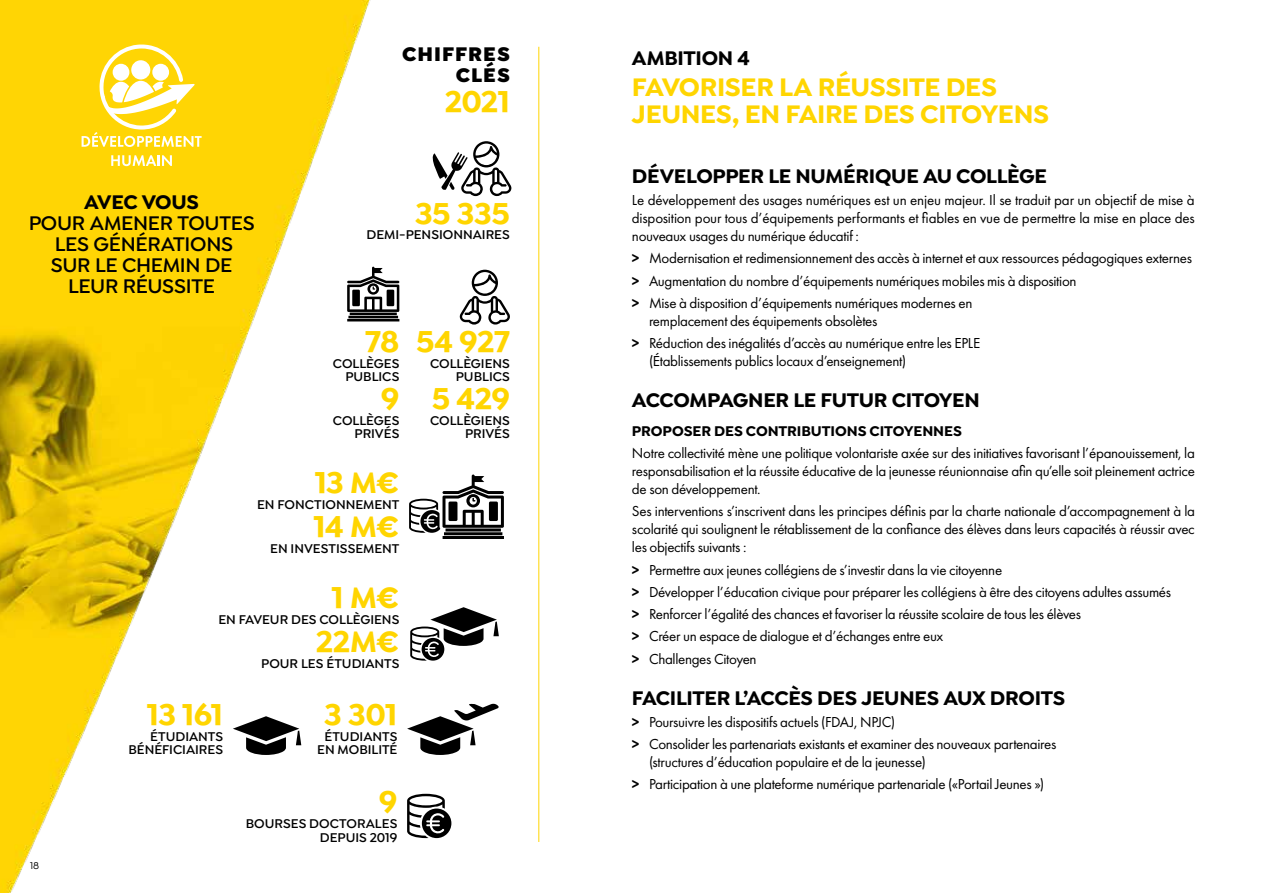
<style>
.page{position:relative;width:1263px;height:893px;background:#fff}
.page>*{position:absolute;margin:0;border:0;box-sizing:border-box;transform-origin:0 0}
.t1{font:700 31.5px "Isidora Sans";letter-spacing:-.02em;color:#ffd500}
.t2{font:700 27px/27px "Isidora Sans";letter-spacing:-.015em;color:#ffd500}
.t3{font:700 21px "Isidora Sans";letter-spacing:-.015em;color:#000}
.t4{font:600 21px/21px "Isidora Sans";letter-spacing:-.015em;color:#000;text-align:center}
.t5{font:900 21px/21px "Isidora Sans";letter-spacing:.05em;color:#000;text-align:right}
.t6{font:15px/22.2px "Futura PT";letter-spacing:-.02em;color:#000}
.t7{font:700 15px "Isidora Sans";letter-spacing:-.005em;color:#000}
.t8{font:600 13.5px/13.5px "Isidora Sans";color:#000;text-align:right}
.t9{font:500 10.5px "Isidora Sans";color:#000}
.s1{font-weight:800}
</style>
<div class="page">
<img style="left:0;top:0;width:392px;height:893px">
<hr style="left:538px;top:47px;width:1px;height:795px;background:#ffd500">
<svg style="left:111px;top:155px;width:61px;height:11px"></svg>
<svg style="left:82px;top:43px;width:120px;height:104px"></svg>
<svg style="left:347px;top:267px;width:52px;height:54px"></svg>
<svg style="left:460px;top:270px;width:50px;height:55px"></svg>
<svg style="left:432px;top:141px;width:79px;height:55px"></svg>
<svg style="left:409px;top:474px;width:95px;height:65px"></svg>
<svg style="left:410px;top:607px;width:89px;height:54px"></svg>
<svg style="left:407px;top:794px;width:44px;height:44px"></svg>
<svg style="left:233px;top:716px;width:68px;height:39px"></svg>
<svg style="left:407px;top:703px;width:92px;height:52px"></svg>
<h3 class="t3" style="left:84px;top:190px;width:116px">AVEC VOUS</h3>
<h3 class="t4" style="left:28px;top:213px;width:228px">POUR AMENER TOUTES<br>LES GÉNÉRATIONS<br>SUR LE CHEMIN DE<br>LEUR RÉUSSITE</h3>
<h3 class="t5" style="left:402px;top:44px;width:109px">CHIFFRES<br>CLÉS</h3>
<h1 class="t1" style="left:445px;top:82px;width:67px">2021</h1>
<h1 class="t1" style="left:415px;top:194px;width:96px">35 335</h1>
<p class="t8" style="left:366px;top:228px;width:145px">DEMI-PENSIONNAIRES</p>
<p class="t9" style="left:30px;top:859px;width:11px">18</p>
<h1 class="t1" style="left:365px;top:322px;width:36px">78</h1>
<p class="t8" style="left:333px;top:356px;width:68px">COLLÈGES<br>PUBLICS</p>
<h1 class="t1" style="left:381px;top:379px;width:20px">9</h1>
<p class="t8" style="left:333px;top:414px;width:68px">COLLÈGES<br>PRIVÉS</p>
<h1 class="t1" style="left:315px;top:463px;width:86px">13 M€</h1>
<p class="t8" style="left:257px;top:497px;width:144px">EN FONCTIONNEMENT</p>
<h1 class="t1" style="left:314px;top:507px;width:87px">14 M€</h1>
<p class="t8" style="left:270px;top:541px;width:131px">EN INVESTISSEMENT</p>
<h1 class="t1" style="left:331px;top:578px;width:69px">1 M€</h1>
<p class="t8" style="left:218px;top:613px;width:183px">EN FAVEUR DES COLLÈGIENS</p>
<h1 class="t1" style="left:316px;top:622px;width:85px">22M€</h1>
<p class="t8" style="left:261px;top:657px;width:140px">POUR LES ÉTUDIANTS</p>
<h1 class="t1" style="left:147px;top:695px;width:78px">13 161</h1>
<p class="t8" style="left:128px;top:730px;width:96px">ÉTUDIANTS<br>BÉNÉFICIAIRES</p>
<h1 class="t1" style="left:324px;top:695px;width:75px">3 301</h1>
<p class="t8" style="left:317px;top:730px;width:82px;text-align:center">ÉTUDIANTS<br>EN MOBILITÉ</p>
<h1 class="t1" style="left:379px;top:783px;width:20px">9</h1>
<p class="t8" style="left:246px;top:817px;width:153px">BOURSES DOCTORALES<br>DEPUIS 2019</p>
<h1 class="t1" style="left:416px;top:322px;width:95px">54 927</h1>
<p class="t8" style="left:430px;top:356px;width:81px">COLLÈGIENS<br>PUBLICS</p>
<h1 class="t1" style="left:432px;top:379px;width:80px">5 429</h1>
<p class="t8" style="left:430px;top:414px;width:81px">COLLÈGIENS<br>PRIVÉS</p>
<h3 class="t3" style="left:632px;top:45px;width:119px">AMBITION 4</h3>
<h2 class="t2" style="left:632px;top:73px;width:419px">FAVORISER LA RÉUSSITE DES<br>JEUNES, EN FAIRE DES CITOYENS</h2>
<h3 class="t3" style="left:632px;top:163px;width:417px">DÉVELOPPER LE NUMÉRIQUE AU COLLÈGE</h3>
<p class="t6" style="left:632px;top:191px;width:564px;line-height:18px;text-align:justify">Le développement des usages numériques est un enjeu majeur. Il se traduit par un objectif de mise à disposition pour tous d’équipements performants et fiables en vue de permettre la mise en place des nouveaux usages du numérique éducatif :</p>
<p class="t6" style="left:632px;top:247px;width:561px"><span class="s1">&gt;</span> Modernisation et redimensionnement des accès à internet et aux ressources pédagogiques externes <span class="s1">&gt;</span> Augmentation du nombre d’équipements numériques mobiles mis à disposition<br><span class="s1">&gt;</span> Mise à disposition d’équipements numériques modernes en</p>
<p class="t6" style="left:632px;top:310px;width:350px;text-indent:17px">remplacement des équipements obsolètes<br><span class="s1">&gt;</span> Réduction des inégalités d’accès au numérique entre les EPLE</p>
<p class="t6" style="left:649px;top:350px;width:259px">(Établissements publics locaux d’enseignement)</p>
<h3 class="t3" style="left:632px;top:387px;width:349px">ACCOMPAGNER LE FUTUR CITOYEN</h3>
<p class="t7" style="left:632px;top:422px;width:332px">PROPOSER DES CONTRIBUTIONS CITOYENNES</p>
<p class="t6" style="left:632px;top:444px;width:564px;line-height:18px;text-align:justify">Notre collectivité mène une politique volontariste axée sur des initiatives favorisant l’épanouissement, la responsabilisation et la réussite éducative de la jeunesse réunionnaise afin qu’elle soit pleinement actrice de son développement.</p>
<p class="t6" style="left:632px;top:502px;width:565px;line-height:18px;text-align:justify">Ses interventions s’inscrivent dans les principes définis par la charte nationale d’accompagnement à la scolarité qui soulignent le rétablissement de la confiance des élèves dans leurs capacités à réussir avec les objectifs suivants :</p>
<p class="t6" style="left:632px;top:558px;width:541px"><span class="s1">&gt;</span> Permettre aux jeunes collégiens de s’investir dans la vie citoyenne<br><span class="s1">&gt;</span> Développer l’éducation civique pour préparer les collégiens à être des citoyens adultes assumés <span class="s1">&gt;</span> Renforcer l’égalité des chances et favoriser la réussite scolaire de tous les élèves<br><span class="s1">&gt;</span> Créer un espace de dialogue et d’échanges entre eux<br><span class="s1">&gt;</span> Challenges Citoyen</p>
<h3 class="t3" style="left:632px;top:685px;width:435px">FACILITER L’ACCÈS DES JEUNES AUX DROITS</h3>
<p class="t6" style="left:632px;top:711px;width:426px"><span class="s1">&gt;</span> Poursuivre les dispositifs actuels (FDAJ, NPJC)<br><span class="s1">&gt;</span> Consolider les partenariats existants et examiner des nouveaux partenaires</p>
<p class="t6" style="left:632px;top:751px;width:414px;text-indent:17px">(structures d’éducation populaire et de la jeunesse)<br><span class="s1">&gt;</span> Participation à une plateforme numérique partenariale («Portail Jeunes »)</p>
</div>
